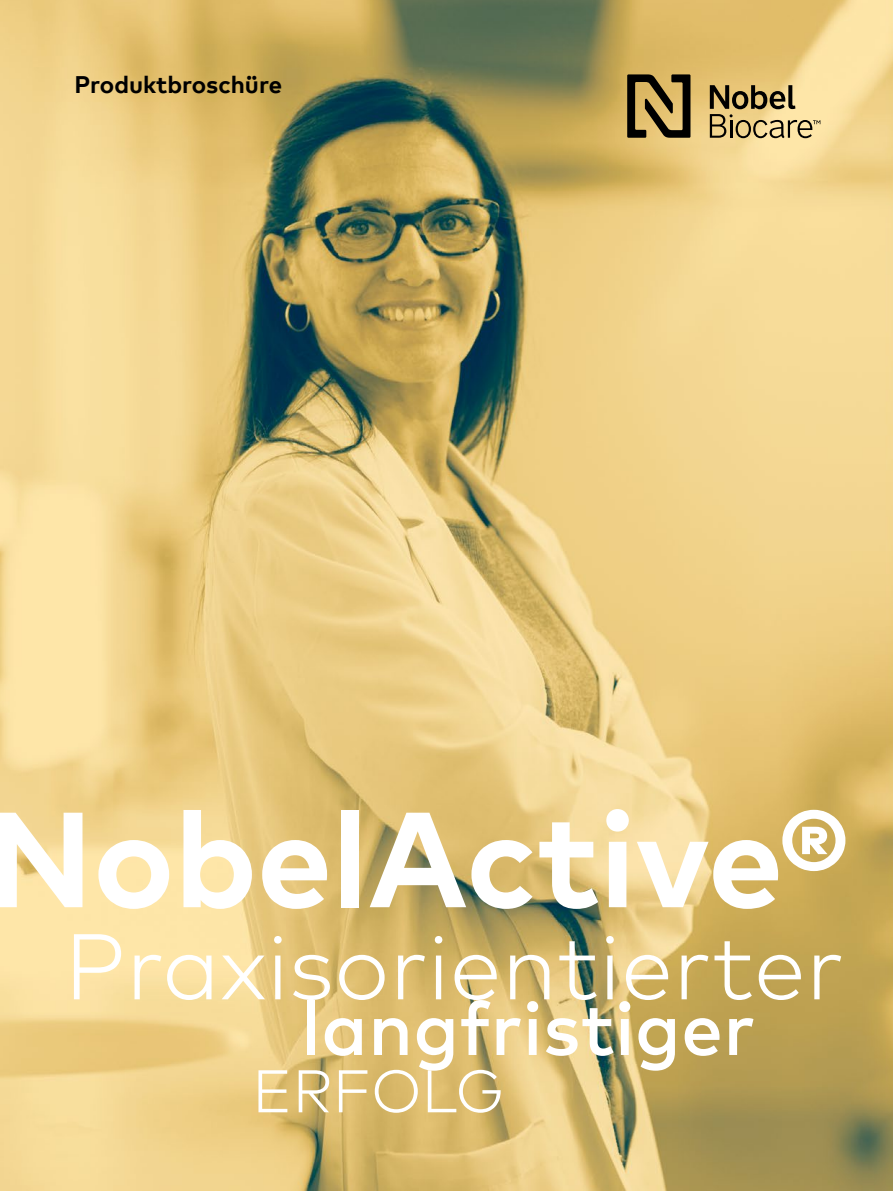
<style>
.page{position:relative;width:893px;height:1191px;background:#fff}
.page>*{position:absolute;margin:0;border:0;box-sizing:border-box;transform-origin:0 0}
.t1{font:700 135px "Mark Pro";color:#fff}
.t2{font:300 93px "Mark Pro";color:#fff}
.t3{font:500 75px "Mark Pro";color:#fff}
.t4{font:300 60px "Mark Pro";color:#fff}
.t5{font:700 24px "Mark Pro";color:#000}
</style>
<div class="page">
<img style="left:0;top:0;width:893px;height:1191px">
<svg style="left:710px;top:85px;width:110px;height:53px;background:#b39e6c"></svg>
<svg style="left:627px;top:74px;width:63px;height:64px;background:#756338"></svg>
<p class="t5" style="left:74px;top:67px;width:209px">Produktbroschüre</p>
<h1 class="t1" style="left:-13px;top:757px;width:862px">NobelActive®</h1>
<p class="t2" style="left:64px;top:896px;width:781px">Praxisorientierter</p>
<p class="t3" style="left:301px;top:972px;width:456px">langfristiger</p>
<p class="t4" style="left:252px;top:1046px;width:254px">ERFOLG</p>
</div>
